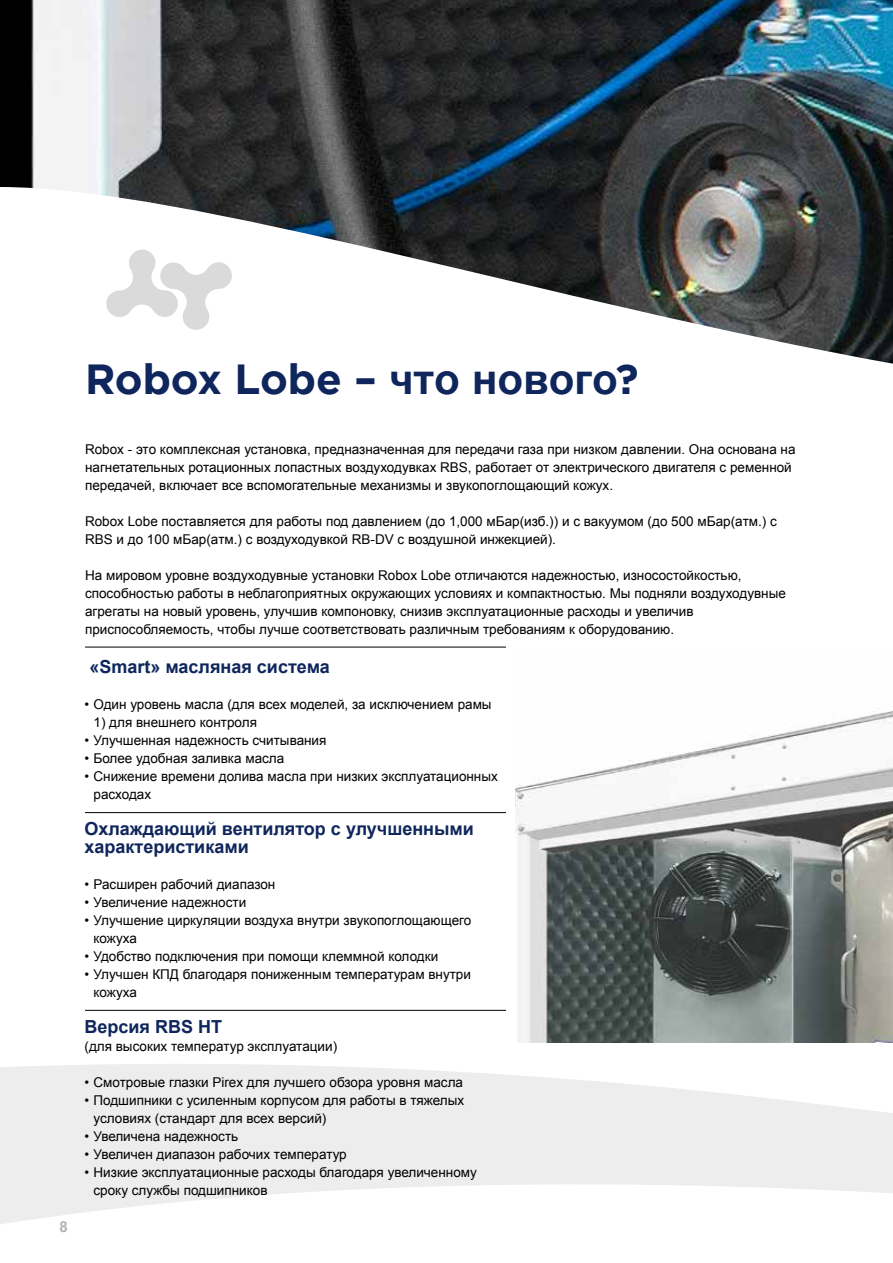
<style>
.page{position:relative;width:893px;height:1263px;background:#fff}
.page>*{position:absolute;margin:0;border:0;box-sizing:border-box;transform-origin:0 0}
.t1{font:700 42px "Gotham";letter-spacing:-.005em;color:#0f265c}
.t2{font:700 18px/18px "Arial";color:#0f265c}
.t3{font:700 15px "Arial";color:#b3b2b2}
.t4{font:13.5px/18px "Arial";color:#000}
.s1{font-family:"Arial"}
</style>
<div class="page">
<svg style="left:0;top:1064px;width:893px;height:160px;fill:#ededed"></svg>
<hr style="left:85px;top:647px;width:421px;height:1px;background:#000">
<hr style="left:85px;top:812px;width:421px;height:1px;background:#000">
<hr style="left:85px;top:1010px;width:421px;height:1px;background:#000">
<img style="left:0;top:0;width:893px;height:364px">
<img style="left:515px;top:711px;width:378px;height:331px">
<svg style="left:106px;top:250px;width:126px;height:80px"></svg>
<h1 class="t1" style="left:85px;top:355px;width:555px">Robox Lobe – <span class="s1">что нового</span>?</h1>
<p class="t3" style="left:60px;top:1217px;width:10px">8</p>
<p class="t4" style="left:85px;top:441px;width:712px">Robox - это комплексная установка, предназначенная для передачи газа при низком давлении. Она основана на нагнетательных ротационных лопастных воздуходувках RBS, работает от электрического двигателя с ременной передачей, включает все вспомогательные механизмы и звукопоглощающий кожух.</p>
<p class="t4" style="left:85px;top:513px;width:693px">Robox Lobe поставляется для работы под давлением (до 1,000 мБар(изб.)) и с вакуумом (до 500 мБар(aтм.) с<br>RBS и до 100 мБар(aтм.) с воздуходувкой RB-DV с воздушной инжекцией).</p>
<p class="t4" style="left:85px;top:567px;width:702px">На мировом уровне воздуходувные установки Robox Lobe отличаются надежностью, износостойкостью, способностью работы в неблагоприятных окружающих условиях и компактностью. Мы подняли воздуходувные агрегаты на новый уровень, улучшив компоновку, снизив эксплуатационные расходы и увеличив приспособляемость, чтобы лучше соответствовать различным требованиям к оборудованию.</p>
<h2 class="t2" style="left:90px;top:658px;width:242px">«Smart» масляная система</h2>
<p class="t4" style="left:85px;top:695px;width:409px">• Один уровень масла (для всех моделей, за исключением рамы</p>
<p class="t4" style="left:94px;top:713px;width:165px">1) для внешнего контроля</p>
<p class="t4" style="left:85px;top:731px;width:243px">• Улучшенная надежность считывания</p>
<p class="t4" style="left:85px;top:749px;width:201px">• Более удобная заливка масла</p>
<p class="t4" style="left:94px;top:767px;width:406px;text-indent:-9px">• Снижение времени долива масла при низких эксплуатационных расходах</p>
<h2 class="t2" style="left:85px;top:820px;width:391px">Охлаждающий вентилятор с улучшенными характеристиками</h2>
<p class="t4" style="left:85px;top:875px;width:192px">• Расширен рабочий диапазон</p>
<p class="t4" style="left:85px;top:893px;width:163px">• Увеличение надежности</p>
<p class="t4" style="left:94px;top:911px;width:379px;text-indent:-9px">• Улучшение циркуляции воздуха внутри звукопоглощающего кожуха</p>
<p class="t4" style="left:85px;top:947px;width:355px">• Удобство подключения при помощи клеммной колодки</p>
<p class="t4" style="left:94px;top:965px;width:379px;text-indent:-9px">• Улучшен КПД благодаря пониженным температурам внутри кожуха</p>
<h2 class="t2" style="left:85px;top:1018px;width:139px">Версия RBS HT</h2>
<p class="t4" style="left:85px;top:1037px;width:254px">(для высоких температур эксплуатации)</p>
<p class="t4" style="left:85px;top:1073px;width:380px">• Смотровые глазки Pirex для лучшего обзора уровня масла</p>
<p class="t4" style="left:94px;top:1091px;width:372px;text-indent:-9px">• Подшипники с усиленным корпусом для работы в тяжелых условиях (стандарт для всех версий)</p>
<p class="t4" style="left:85px;top:1127px;width:155px">• Увеличена надежность</p>
<p class="t4" style="left:85px;top:1145px;width:264px">• Увеличен диапазон рабочих температур</p>
<p class="t4" style="left:94px;top:1163px;width:385px;text-indent:-9px">• Низкие эксплуатационные расходы благодаря увеличенному сроку службы подшипников</p>
</div>
